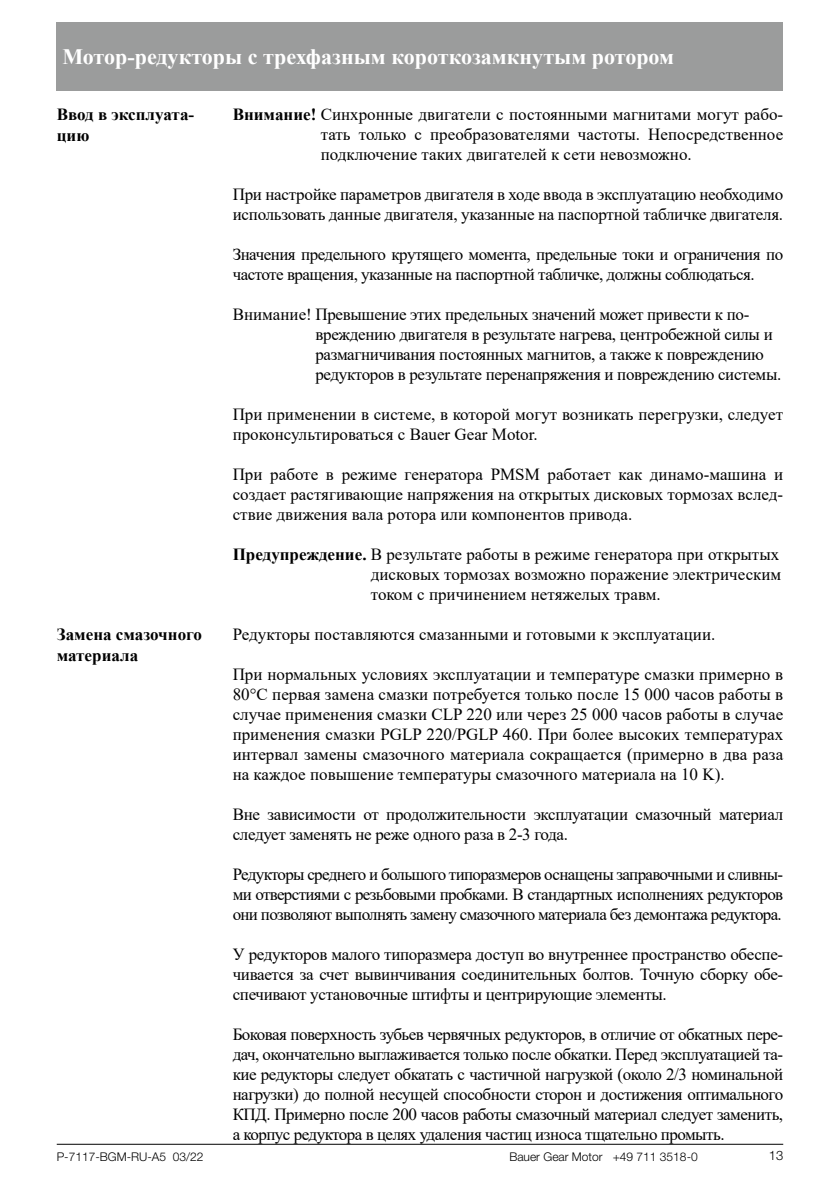
<style>
.page{position:relative;width:840px;height:1191px;background:#fff}
.page>*{position:absolute;margin:0;border:0;box-sizing:border-box;transform-origin:0 0}
.t1{font:700 22px "Times New Roman";color:#fff}
.t2{font:17px/20px "Times New Roman";letter-spacing:-.02em;color:#000;text-align:justify}
.t3{font:17px/20px "Times New Roman";color:#000}
.t4{font:700 17px/20.6px "Times New Roman";color:#000}
.t5{font:300 13px "Helvetica Neue LT Std";color:#000}
.t6{font:300 12px "Helvetica Neue LT Std";color:#000}
.s1{font-weight:700}
</style>
<div class="page">
<div style="left:57px;top:23px;width:725px;height:68px;background:#9b9c9c"></div>
<hr style="left:57px;top:1144px;width:725px;height:1px;background:#000">
<p class="t1" style="left:62px;top:41px;width:613px">Мотор-редукторы с трехфазным короткозамкнутым ротором</p>
<p class="t4" style="left:57px;top:104px;width:139px">Ввод в эксплуата&shy;цию</p>
<p class="t4" style="left:57px;top:624px;width:147px">Замена смазочного материала</p>
<p class="t6" style="left:57px;top:1149px;width:148px">P-7117-BGM-RU-A5 03/22</p>
<p class="t2" style="left:320px;top:104px;width:463px;text-indent:-88px"><span class="s1">Внимание!</span> Синхронные двигатели с постоянными магнитами могут рабо&shy;тать только с преобразователями частоты. Непосредственное подключение таких двигателей к сети невозможно.</p>
<p class="t2" style="left:232px;top:184px;width:551px">При настройке параметров двигателя в ходе ввода в эксплуатацию необходимо использовать данные двигателя, указанные на паспортной табличке двигателя.</p>
<p class="t2" style="left:232px;top:244px;width:551px">Значения предельного крутящего момента, предельные токи и ограничения по частоте вращения, указанные на паспортной табличке, должны соблюдаться.</p>
<p class="t2" style="left:315px;top:304px;width:467px;text-align:left;text-indent:-83px">Внимание! Превышение этих предельных значений может привести к по&shy;вреждению двигателя в результате нагрева, центробежной силы и размагничивания постоянных магнитов, а также к повреждению редукторов в результате перенапряжения и повреждению системы.</p>
<p class="t3" style="left:232px;top:404px;width:551px">При применении в системе, в которой могут возникать перегрузки, следует проконсультироваться с Bauer Gear Motor.</p>
<p class="t2" style="left:232px;top:464px;width:551px">При работе в режиме генератора PMSM работает как динамо-машина и создает растягивающие напряжения на открытых дисковых тормозах вслед&shy;ствие движения вала ротора или компонентов привода.</p>
<p class="t3" style="left:370px;top:544px;width:412px;text-indent:-138px"><span class="s1">Предупреждение.</span> В результате работы в режиме генератора при открытых дисковых тормозах возможно поражение электрическим током с причинением нетяжелых травм.</p>
<p class="t3" style="left:232px;top:624px;width:484px">Редукторы поставляются смазанными и готовыми к эксплуатации.</p>
<p class="t2" style="left:232px;top:664px;width:551px">При нормальных условиях эксплуатации и температуре смазки примерно в 80°C первая замена смазки потребуется только после 15 000 часов работы в случае применения смазки CLP 220 или через 25 000 часов работы в случае применения смазки PGLP 220/PGLP 460. При более высоких температурах интервал замены смазочного материала сокращается (примерно в два раза на каждое повышение температуры смазочного материала на 10 K).</p>
<p class="t2" style="left:232px;top:804px;width:551px">Вне зависимости от продолжительности эксплуатации смазочный материал следует заменять не реже одного раза в 2-3 года.</p>
<p class="t2" style="left:232px;top:864px;width:551px">Редукторы среднего и большого типоразмеров оснащены заправочными и сливны&shy;ми отверстиями с резьбовыми пробками. В стандартных исполнениях редукторов они позволяют выполнять замену смазочного материала без демонтажа редуктора.</p>
<p class="t2" style="left:232px;top:944px;width:551px">У редукторов малого типоразмера доступ во внутреннее пространство обеспе&shy;чивается за счет вывинчивания соединительных болтов. Точную сборку обе&shy;спечивают установочные штифты и центрирующие элементы.</p>
<p class="t2" style="left:232px;top:1024px;width:551px">Боковая поверхность зубьев червячных редукторов, в отличие от обкатных пере&shy;дач, окончательно выглаживается только после обкатки. Перед эксплуатацией та&shy;кие редукторы следует обкатать с частичной нагрузкой (около 2/3 номинальной нагрузки) до полной несущей способности сторон и достижения оптимального КПД. Примерно после 200 часов работы смазочный материал следует заменить, а корпус редуктора в целях удаления частиц износа тщательно промыть.</p>
<p class="t6" style="left:509px;top:1149px;width:190px">Bauer Gear Motor +49 711 3518-0</p>
<p class="t5" style="left:768px;top:1147px;width:16px">13</p>
</div>
